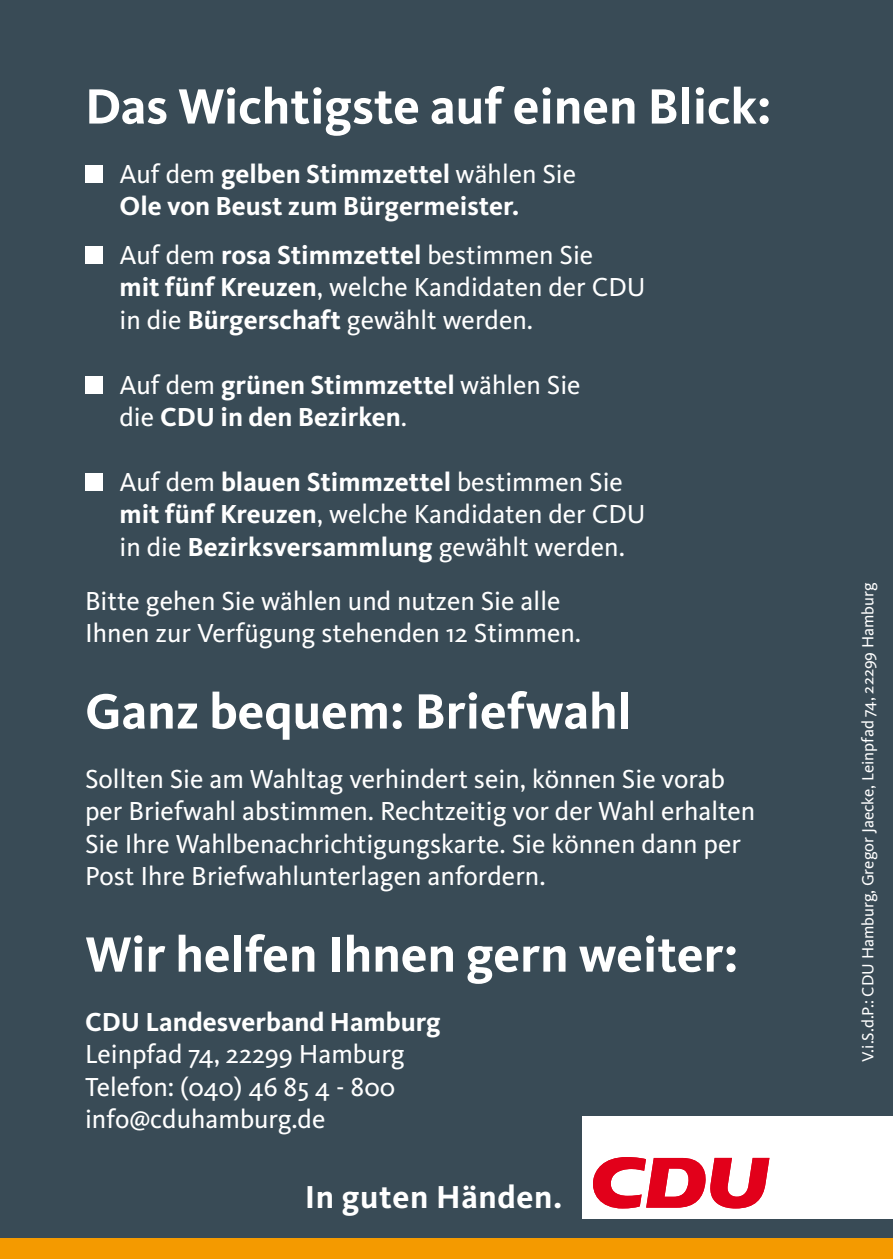
<style>
.page{position:relative;width:893px;height:1259px;background:#394b56}
.page>*{position:absolute;margin:0;border:0;box-sizing:border-box;transform-origin:0 0}
.t1{font:700 51.3px "CDU Kievit";color:#fff}
.t2{font:700 33px "CDU Kievit";letter-spacing:.02em;color:#fff}
.t3{font:27px/32.4px "CDU Kievit";color:#fff}
.t4{font:700 27px/32.4px "CDU Kievit";color:#fff}
.t5{font:16.8px "CDU Kievit";color:#fff}
.s1{font-weight:400}
.s2{font-weight:700}
</style>
<div class="page">
<div style="left:85px;top:165px;width:18px;height:18px;background:#fff"></div>
<div style="left:85px;top:246px;width:18px;height:18px;background:#fff"></div>
<div style="left:85px;top:376px;width:18px;height:18px;background:#fff"></div>
<div style="left:85px;top:473px;width:18px;height:18px;background:#fff"></div>
<div style="left:582px;top:1115px;width:311px;height:103px;background:#fff"></div>
<svg style="left:593px;top:1157px;width:176px;height:51px"></svg>
<div style="left:0;top:1238px;width:893px;height:21px;background:#f49a00"></div>
<h1 class="t1" style="left:85px;top:76px;width:688px">Das Wichtigste auf einen Blick:</h1>
<p class="t4" style="left:119px;top:158px;width:458px"><span class="s1">Auf dem</span> gelben Stimmzettel <span class="s1">wählen Sie<br></span>Ole von Beust zum Bürgermeister.</p>
<p class="t3" style="left:119px;top:239px;width:528px">Auf dem <span class="s2">rosa Stimmzettel</span> bestimmen Sie<br><span class="s2">mit fünf Kreuzen</span>, welche Kandidaten der CDU in die <span class="s2">Bürgerschaft</span> gewählt werden.</p>
<p class="t4" style="left:119px;top:368px;width:463px"><span class="s1">Auf dem</span> grünen Stimmzettel <span class="s1">wählen Sie die</span> CDU in den Bezirken<span class="s1">.</span></p>
<p class="t3" style="left:119px;top:466px;width:528px">Auf dem <span class="s2">blauen Stimmzettel</span> bestimmen Sie <span class="s2">mit fünf Kreuzen</span>, welche Kandidaten der CDU in die <span class="s2">Bezirksversammlung</span> gewählt werden.</p>
<p class="t3" style="left:85px;top:585px;width:498px">Bitte gehen Sie wählen und nutzen Sie alle<br>Ihnen zur Verfügung stehenden 12 Stimmen.</p>
<h1 class="t1" style="left:85px;top:681px;width:548px">Ganz bequem: Briefwahl</h1>
<p class="t3" style="left:85px;top:763px;width:672px">Sollten Sie am Wahltag verhindert sein, können Sie vorab per Briefwahl abstimmen. Rechtzeitig vor der Wahl erhalten Sie Ihre Wahlbenachrichtigungskarte. Sie können dann per Post Ihre Briefwahlunterlagen anfordern.</p>
<h1 class="t1" style="left:85px;top:924px;width:655px">Wir helfen Ihnen gern weiter:</h1>
<p class="t4" style="left:85px;top:1005px;width:357px">CDU Landesverband Hamburg</p>
<p class="t3" style="left:85px;top:1038px;width:321px">Leinpfad 74, 22299 Hamburg<br>Telefon: (040) 46 85 4 - 800 info@cduhamburg.de</p>
<p class="t2" style="left:305px;top:1177px;width:259px">In guten Händen.</p>
<p class="t5" style="left:858px;top:1061px;width:480px;rotate:-90deg">V.i.S.d.P.: CDU Hamburg, Gregor Jaecke, Leinpfad 74, 22299 Hamburg</p>
</div>
